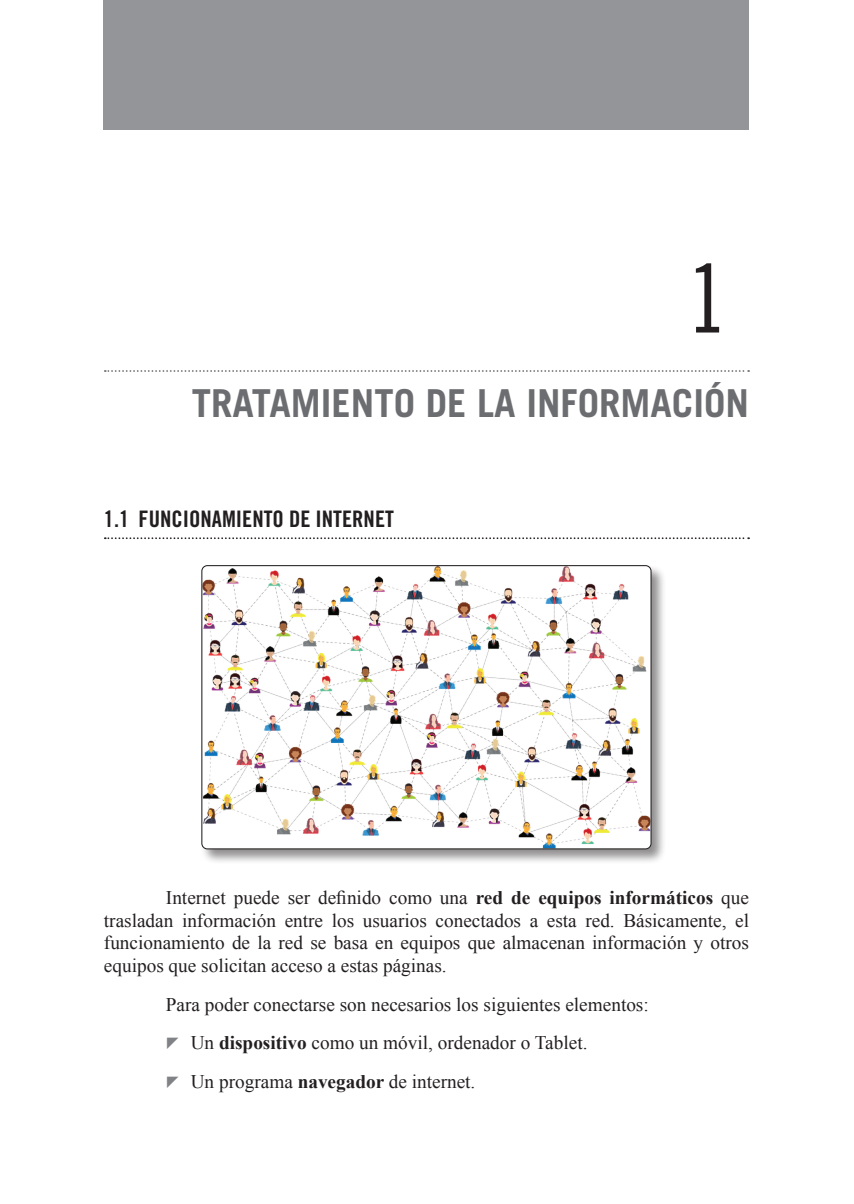
<style>
.page{position:relative;width:854px;height:1204px;background:#fff}
.page>*{position:absolute;margin:0;border:0;box-sizing:border-box;transform-origin:0 0}
.t1{font:94.5px "Trade Gothic LT Std Cn 18";color:#231f20}
.t2{font:700 38.5px "Trade Gothic LT Std";color:#6c6d70}
.t3{font:22.75px "Trade Gothic LT Std Bd Cn 20";color:#231f20}
.t4{font:19.25px/22.8px "Times New Roman";color:#231f20;text-align:justify}
.s1{font-weight:700}
</style>
<div class="page">
<div style="left:104px;top:0;width:645px;height:130px;background:#939598"></div>
<svg style="left:105px;top:370px;width:644px;height:2px"></svg>
<svg style="left:105px;top:537px;width:644px;height:2px"></svg>
<div style="left:200px;top:564px;width:467px;height:300px;background:#231f20;opacity:.5"></div>
<img style="left:202px;top:566px;width:448px;height:282px">
<div style="left:201px;top:565px;width:450px;height:284px;border:1px solid #231f20;border-radius:5px"></div>
<h1 class="t1" style="left:686px;top:243px;width:43px">1</h1>
<h2 class="t2" style="left:192px;top:379px;width:559px">TRATAMIENTO DE LA INFORMACIÓN</h2>
<p class="t3" style="left:104px;top:505px;width:291px">1.1 FUNCIONAMIENTO DE INTERNET</p>
<p class="t4" style="left:104px;top:885px;width:646px;text-indent:62px">Internet puede ser definido como una <span class="s1">red de equipos informáticos</span> que trasladan información entre los usuarios conectados a esta red. Básicamente, el funcionamiento de la red se basa en equipos que almacenan información y otros equipos que solicitan acceso a estas páginas.</p>
<p class="t4" style="left:191px;top:984px;width:459px;line-height:38.5px;text-align:left;text-indent:-25px">Para poder conectarse son necesarios los siguientes elementos:<br>Un <span class="s1">dispositivo</span> como un móvil, ordenador o Tablet.<br>Un programa <span class="s1">navegador</span> de internet.</p>
</div>
